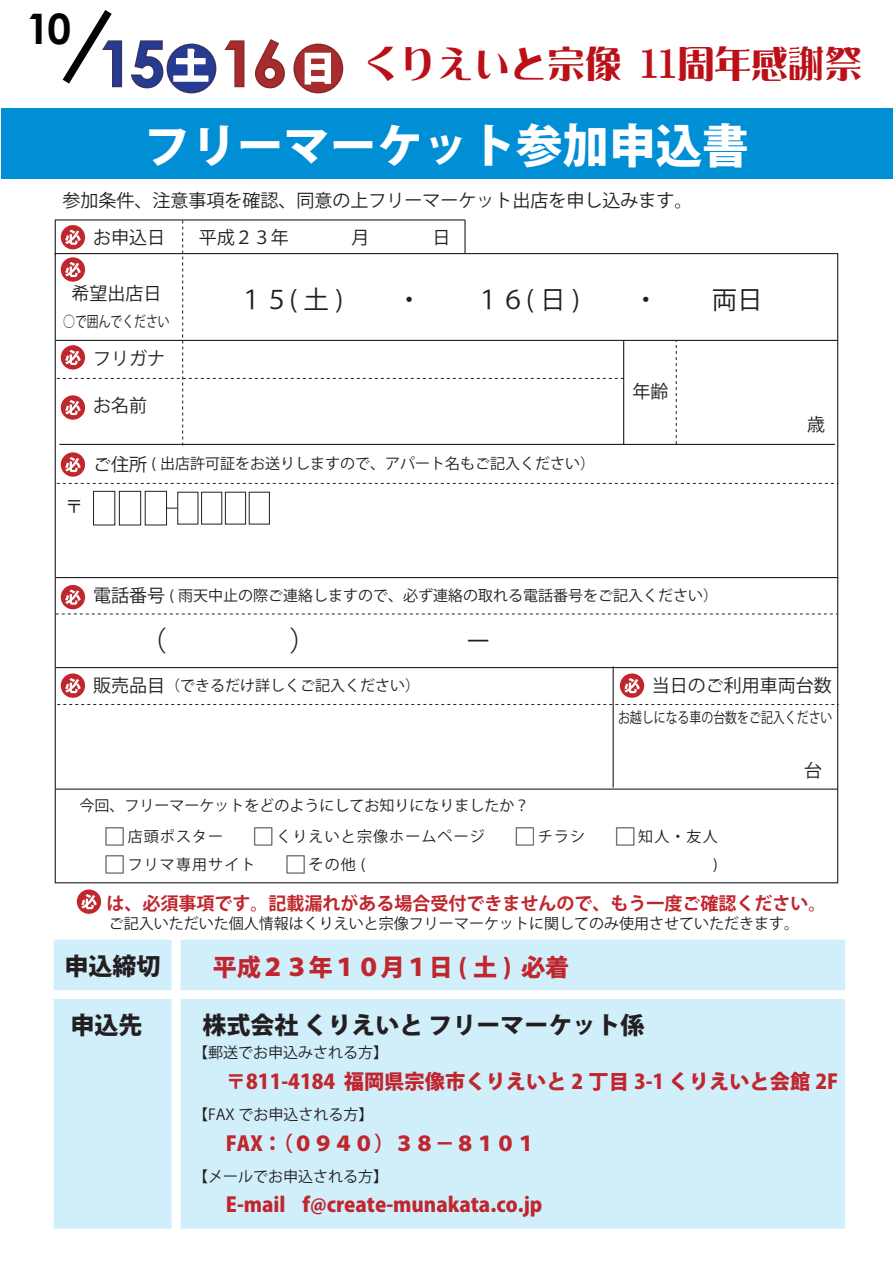
<style>
.page{position:relative;width:893px;height:1263px;background:#fff}
.page>*{position:absolute;margin:0;border:0;box-sizing:border-box;transform-origin:0 0}
.t1{font:700 63.15px "Century Gothic";color:#273b93}
.t2{font:800 46.5px "Koz Go Pro";color:#fff}
.t3{font:700 42px "Century Gothic";color:#030303}
.t4{font:38.1px "MS P Gothic";color:#fff}
.t5{font:37.05px "Roman Mincho EG Ultra SJIS";color:#bb1018}
.t6{font:27.6px "Koz Go Pro";color:#231f20}
.t7{font:25.5px "Koz Go Pro";color:#231f20}
.t8{font:800 24px "Koz Go Pro";color:#231f20}
.t9{font:800 24px "Koz Go Pro";color:#c0262d}
.t10{font:800 20.25px "Koz Go Pro";color:#c0262d}
.t11{font:18px/37.8px "Koz Go Pro";color:#231f20}
.t12{font:700 18px "Koz Go Pro";color:#c0262d}
.t13{font:15px "Koz Go Pro";color:#231f20}
.t14{font:15px "Koz Go Pro";color:#231f20;scale:.79 1}
.t15{font:15px "Koz Go Pro";letter-spacing:.075em;color:#231f20}
.s1{color:#a62c2e}
.s2{font-family:"MS P Gothic";font-size:38.1px;color:#fff}
.s3{font-size:18px}
.s4{font-size:22.5px}
</style>
<div class="page">
<div style="left:58px;top:944px;width:783px;height:280px;background:#d1eefb"></div>
<div style="left:54px;top:939px;width:791px;height:290px;border:9px solid #d1eefb"></div>
<div style="left:2px;top:108px;width:891px;height:70px;background:#008fd5"></div>
<hr style="left:55px;top:219px;width:410px;height:1px;background:#231f20">
<hr style="left:55px;top:219px;width:1px;height:36px;background:#231f20">
<hr style="left:55px;top:340px;width:783px;height:1px;background:#231f20">
<hr style="left:59px;top:444px;width:776px;height:1px;background:#231f20">
<div style="left:77px;top:889px;width:24px;height:25px;background:#c0262d;border-radius:50%"></div>
<svg style="left:81px;top:894px;width:16px;height:15px"></svg>
<hr style="left:55px;top:577px;width:783px;height:1px;background:#231f20">
<div style="left:61px;top:452px;width:24px;height:25px;background:#c0262d;border-radius:50%"></div>
<svg style="left:65px;top:457px;width:16px;height:15px"></svg>
<div style="left:93px;top:491px;width:22px;height:34px;border:1px solid #231f20"></div>
<div style="left:119px;top:491px;width:22px;height:34px;border:1px solid #231f20"></div>
<div style="left:145px;top:491px;width:22px;height:34px;border:1px solid #231f20"></div>
<svg style="left:166px;top:508px;width:12px;height:1px"></svg>
<div style="left:201px;top:492px;width:21px;height:32px;border:1px solid #231f20"></div>
<div style="left:225px;top:492px;width:21px;height:32px;border:1px solid #231f20"></div>
<div style="left:249px;top:492px;width:21px;height:32px;border:1px solid #231f20"></div>
<hr style="left:55px;top:667px;width:783px;height:1px;background:#231f20">
<div style="left:61px;top:585px;width:24px;height:24px;background:#c0262d;border-radius:50%"></div>
<svg style="left:65px;top:590px;width:16px;height:15px"></svg>
<hr style="left:55px;top:788px;width:783px;height:2px;background:#231f20">
<div style="left:61px;top:673px;width:24px;height:25px;background:#c0262d;border-radius:50%"></div>
<svg style="left:65px;top:678px;width:16px;height:15px"></svg>
<hr style="left:613px;top:666px;width:1px;height:122px;background:#231f20">
<div style="left:620px;top:673px;width:24px;height:25px;background:#c0262d;border-radius:50%"></div>
<svg style="left:624px;top:678px;width:16px;height:15px"></svg>
<svg style="left:57px;top:220px;width:570px;height:226px"></svg>
<svg style="left:676px;top:341px;width:1px;height:103px"></svg>
<svg style="left:57px;top:483px;width:781px;height:1px"></svg>
<svg style="left:56px;top:614px;width:781px;height:1px"></svg>
<svg style="left:57px;top:704px;width:782px;height:1px"></svg>
<div style="left:46px;top:990px;width:807px;height:9px;background:#fff"></div>
<div style="left:172px;top:934px;width:9px;height:307px;background:#fff"></div>
<svg style="left:62px;top:10px;width:61px;height:78px"></svg>
<svg style="left:130px;top:40px;width:34px;height:49px"></svg>
<svg style="left:224px;top:40px;width:21px;height:48px"></svg>
<svg style="left:255px;top:39px;width:30px;height:50px"></svg>
<div style="left:294px;top:44px;width:48px;height:49px;background:#a62c2e;border-radius:50%"></div>
<div style="left:293px;top:44px;width:50px;height:49px;border:2px solid #872828;border-radius:50%"></div>
<svg style="left:303px;top:51px;width:28px;height:35px"></svg>
<svg style="left:167px;top:44px;width:49px;height:49px"></svg>
<div style="left:167px;top:44px;width:49px;height:49px;border:2px solid #323465;border-radius:50%"></div>
<svg style="left:172px;top:47px;width:38px;height:36px"></svg>
<h3 class="t3" style="left:26px;top:-3px;width:47px">10</h3>
<h1 class="t1" style="left:98px;top:16px;width:191px">15 <span class="s1">16</span></h1>
<h3 class="t4" style="left:172px;top:47px;width:40px">土</h3>
<h3 class="t5" style="left:299px;top:46px;width:565px"><span class="s2">日</span> くりえいと宗像 11周年感謝祭</h3>
<h2 class="t2" style="left:144px;top:116px;width:606px">フリーマーケット参加申込書</h2>
<p class="t11" style="left:93px;top:181px;width:601px;text-indent:-31px">参加条件、注意事項を確認、同意の上フリーマーケット出店を申し込みます。お申込日</p>
<p class="t11" style="left:199px;top:219px;width:91px">平成２３年</p>
<p class="t11" style="left:352px;top:219px;width:19px">月</p>
<p class="t11" style="left:432px;top:219px;width:19px">日</p>
<p class="t11" style="left:71px;top:275px;width:91px">希望出店日</p>
<h3 class="t7" style="left:238px;top:283px;width:107px">１５( 土 )</h3>
<h3 class="t7" style="left:396px;top:283px;width:27px">・</h3>
<h3 class="t7" style="left:475px;top:283px;width:107px">１６( 日 )</h3>
<h3 class="t7" style="left:633px;top:283px;width:27px">・</h3>
<h3 class="t7" style="left:712px;top:283px;width:52px">両日</h3>
<p class="t14" style="left:63px;top:312px;width:136px">○で囲んでください</p>
<p class="t11" style="left:93px;top:340px;width:73px">フリガナ</p>
<p class="t11" style="left:93px;top:387px;width:55px">お名前</p>
<p class="t11" style="left:65px;top:488px;width:19px">〒</p>
<p class="t13" style="left:93px;top:454px;width:503px"><span class="s3">ご住所</span> ( 出店許可証をお送りしますので、アパート名もご記入ください）</p>
<p class="t11" style="left:633px;top:373px;width:37px">年齢</p>
<p class="t11" style="left:807px;top:405px;width:19px">歳</p>
<p class="t13" style="left:93px;top:586px;width:626px"><span class="s3">電話番号</span> ( 雨天中止の際ご連絡しますので、必ず連絡の取れる電話番号をご記入ください）</p>
<h3 class="t6" style="left:139px;top:623px;width:29px">（</h3>
<h3 class="t6" style="left:289px;top:623px;width:29px">）</h3>
<h3 class="t6" style="left:464px;top:623px;width:29px">－</h3>
<p class="t13" style="left:93px;top:676px;width:328px"><span class="s3">販売品目</span>（できるだけ詳しくご記入ください）</p>
<p class="t11" style="left:652px;top:667px;width:181px">当日のご利用車両台数</p>
<p class="t14" style="left:618px;top:708px;width:273px">お越しになる車の台数をご記入ください</p>
<p class="t11" style="left:804px;top:752px;width:19px">台</p>
<p class="t13" style="left:80px;top:796px;width:452px">今回、フリーマーケットをどのようにしてお知りになりましたか？</p>
<p class="t13" style="left:104px;top:827px;width:121px"><span class="s4">□</span>店頭ポスター</p>
<p class="t15" style="left:252px;top:827px;width:234px"><span class="s4">□</span>くりえいと宗像ホームページ</p>
<p class="t13" style="left:514px;top:827px;width:73px"><span class="s4">□</span>チラシ</p>
<p class="t13" style="left:614px;top:827px;width:105px"><span class="s4">□</span>知人・友人</p>
<p class="t15" style="left:104px;top:855px;width:154px"><span class="s4">□</span>フリマ専用サイト</p>
<p class="t13" style="left:284px;top:855px;width:82px"><span class="s4">□</span>その他 (</p>
<p class="t13" style="left:713px;top:855px;width:6px">)</p>
<p class="t12" style="left:107px;top:891px;width:722px">は、必須事項です。記載漏れがある場合受付できませんので、もう一度ご確認ください。</p>
<p class="t13" style="left:109px;top:913px;width:691px">ご記入いただいた個人情報はくりえいと宗像フリーマーケットに関してのみ使用させていただきます。</p>
<h3 class="t8" style="left:64px;top:951px;width:97px">申込締切</h3>
<h3 class="t9" style="left:213px;top:952px;width:358px">平成２３年１０月１日 ( 土 ) 必着</h3>
<h3 class="t8" style="left:70px;top:1009px;width:73px">申込先</h3>
<h3 class="t8" style="left:202px;top:1009px;width:444px">株式会社 くりえいと フリーマーケット係</h3>
<p class="t13" style="left:193px;top:1043px;width:196px">【郵送でお申込みされる方】</p>
<h3 class="t10" style="left:226px;top:1068px;width:614px">〒811-4184 福岡県宗像市くりえいと 2 丁目 3-1 くりえいと会館 2F</h3>
<p class="t13" style="left:193px;top:1104px;width:182px">【FAX でお申込される方】</p>
<h3 class="t10" style="left:226px;top:1130px;width:312px">FAX：（０９４０）３８－８１０１</h3>
<p class="t13" style="left:193px;top:1166px;width:196px">【メールでお申込される方】</p>
<h3 class="t10" style="left:226px;top:1192px;width:318px">E-mail f@create-munakata.co.jp</h3>
</div>
